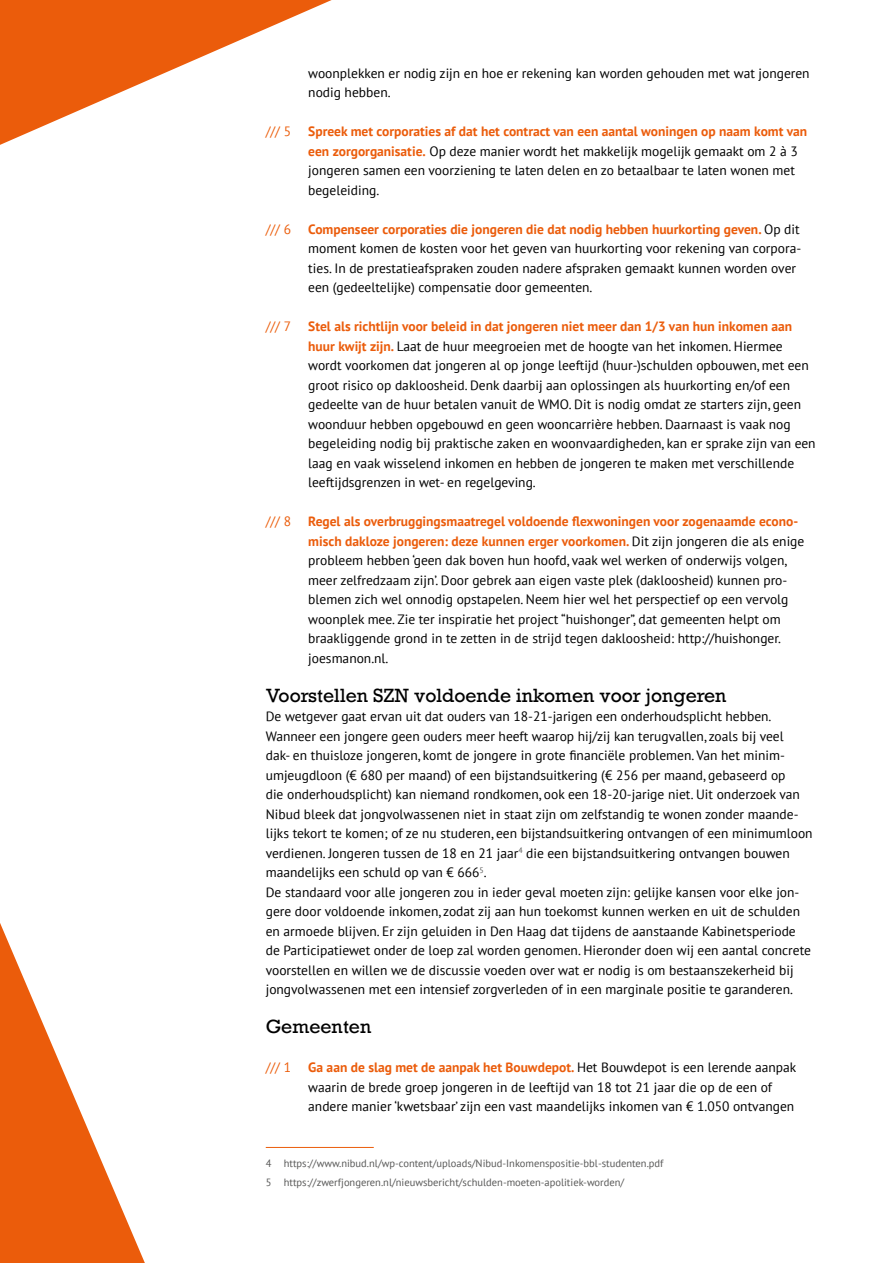
<style>
.page{position:relative;width:893px;height:1263px;background:#fff}
.page>*{position:absolute;margin:0;border:0;box-sizing:border-box;transform-origin:0 0}
.t1{font:18px "Rockwell";color:#000}
.t2{font:13.5px/19.5px "PT Sans";color:#000}
.t3{font:13.5px "PT Sans";color:#eb5d0b}
.t4{font:10.5px/19.5px "PT Sans";color:#575756}
.s1{font-weight:700;color:#eb5c0b}
</style>
<div class="page">
<hr style="left:266px;top:1147px;width:108px;height:1px;background:#eb5d0b">
<svg style="left:0;top:0;width:332px;height:145px"></svg>
<svg style="left:0;top:923px;width:145px;height:340px"></svg>
<p class="t2" style="left:308px;top:63px;width:503px">woonplekken er nodig zijn en hoe er rekening kan worden gehouden met wat jongeren nodig hebben.</p>
<p class="t3" style="left:266px;top:123px;width:27px">/// 5</p>
<p class="t2" style="left:308px;top:121px;width:500px"><span class="s1">Spreek met corporaties af dat het contract van een aantal woningen op naam komt van een zorgorganisatie.</span> Op deze manier wordt het makkelijk mogelijk gemaakt om 2 à 3 jongeren samen een voorziening te laten delen en zo betaalbaar te laten wonen met begeleiding.</p>
<p class="t3" style="left:266px;top:220px;width:27px">/// 6</p>
<p class="t2" style="left:308px;top:219px;width:494px"><span class="s1">Compenseer corporaties die jongeren die dat nodig hebben huurkorting geven.</span> Op dit moment komen de kosten voor het geven van huurkorting voor rekening van corpora&shy;ties. In de prestatieafspraken zouden nadere afspraken gemaakt kunnen worden over een (gedeeltelijke) compensatie door gemeenten.</p>
<p class="t3" style="left:266px;top:318px;width:27px">/// 7</p>
<p class="t2" style="left:308px;top:316px;width:509px"><span class="s1">Stel als richtlijn voor beleid in dat jongeren niet meer dan 1/3 van hun inkomen aan huur kwijt zijn.</span> Laat de huur meegroeien met de hoogte van het inkomen. Hiermee wordt voorkomen dat jongeren al op jonge leeftijd (huur-)schulden opbouwen, met een groot risico op dakloosheid. Denk daarbij aan oplossingen als huurkorting en/of een gedeelte van de huur betalen vanuit de WMO. Dit is nodig omdat ze starters zijn, geen woonduur hebben opgebouwd en geen wooncarrière hebben. Daarnaast is vaak nog begeleiding nodig bij praktische zaken en woonvaardigheden, kan er sprake zijn van een laag en vaak wisselend inkomen en hebben de jongeren te maken met verschillende leeftijdsgrenzen in wet- en regelgeving.</p>
<p class="t3" style="left:266px;top:513px;width:27px">/// 8</p>
<p class="t2" style="left:308px;top:511px;width:498px"><span class="s1">Regel als overbruggingsmaatregel voldoende flexwoningen voor zogenaamde econo&shy;misch dakloze jongeren: deze kunnen erger voorkomen.</span> Dit zijn jongeren die als enige probleem hebben ‘geen dak boven hun hoofd, vaak wel werken of onderwijs volgen, meer zelfredzaam zijn’. Door gebrek aan eigen vaste plek (dakloosheid) kunnen pro&shy;blemen zich wel onnodig opstapelen. Neem hier wel het perspectief op een vervolg woonplek mee. Zie ter inspiratie het project “huishonger”, dat gemeenten helpt om braakliggende grond in te zetten in de strijd tegen dakloosheid: http://huishonger. joesmanon.nl.</p>
<h1 class="t1" style="left:266px;top:684px;width:462px">Voorstellen SZN voldoende inkomen voor jongeren</h1>
<p class="t2" style="left:266px;top:706px;width:548px">De wetgever gaat ervan uit dat ouders van 18-21-jarigen een onderhoudsplicht hebben.<br>Wanneer een jongere geen ouders meer heeft waarop hij/zij kan terugvallen, zoals bij veel<br>dak- en thuisloze jongeren, komt de jongere in grote financiële problemen. Van het minim&shy;umjeugdloon (€ 680 per maand) of een bijstandsuitkering (€ 256 per maand, gebaseerd op<br>die onderhoudsplicht) kan niemand rondkomen, ook een 18-20-jarige niet. Uit onderzoek van Nibud bleek dat jongvolwassenen niet in staat zijn om zelfstandig te wonen zonder maande&shy;lijks tekort te komen; of ze nu studeren, een bijstandsuitkering ontvangen of een minimumloon verdienen. Jongeren tussen de 18 en 21 jaar<sup>4</sup> die een bijstandsuitkering ontvangen bouwen maandelijks een schuld op van € 666<sup>5</sup>.<br>De standaard voor alle jongeren zou in ieder geval moeten zijn: gelijke kansen voor elke jon&shy;gere door voldoende inkomen, zodat zij aan hun toekomst kunnen werken en uit de schulden en armoede blijven. Er zijn geluiden in Den Haag dat tijdens de aanstaande Kabinetsperiode de Participatiewet onder de loep zal worden genomen. Hieronder doen wij een aantal concrete voorstellen en willen we de discussie voeden over wat er nodig is om bestaanszekerheid bij jongvolwassenen met een intensief zorgverleden of in een marginale positie te garanderen.</p>
<h1 class="t1" style="left:266px;top:1016px;width:107px">Gemeenten</h1>
<p class="t3" style="left:266px;top:1059px;width:27px">/// 1</p>
<p class="t2" style="left:308px;top:1057px;width:490px"><span class="s1">Ga aan de slag met de aanpak het Bouwdepot.</span> Het Bouwdepot is een lerende aanpak waarin de brede groep jongeren in de leeftijd van 18 tot 21 jaar die op de een of andere manier ‘kwetsbaar’ zijn een vast maandelijks inkomen van € 1.050 ontvangen</p>
<p class="t4" style="left:266px;top:1153px;width:399px">4 https://www.nibud.nl/wp-content/uploads/Nibud-Inkomenspositie-bbl-studenten.pdf<br>5 https://zwerfjongeren.nl/nieuwsbericht/schulden-moeten-apolitiek-worden/</p>
</div>
